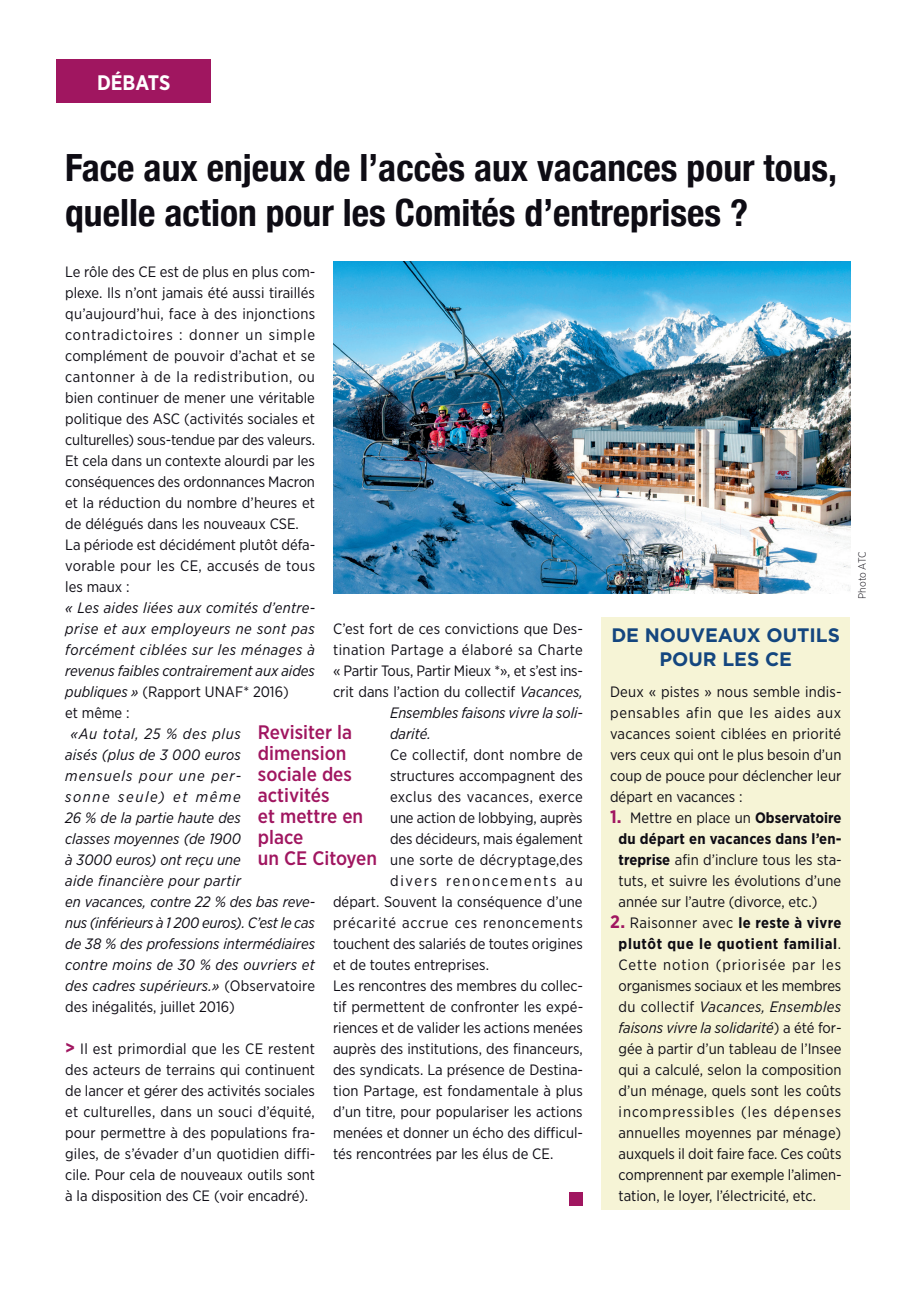
<style>
.page{position:relative;width:919px;height:1289px;background:#fff}
.page>*{position:absolute;margin:0;border:0;box-sizing:border-box;transform-origin:0 0}
.t1{font:700 condensed 37.5px/45px "Helvetica Neue";color:#0e0c14}
.t2{font:700 21px "Gotham Narrow";color:#fff}
.t3{font:500 19.5px/21px "Gotham Narrow";color:#a01660}
.t4{font:700 19.5px/24px "Gotham";color:#14467f;text-align:center}
.t5{font:15px/21px "Gotham Narrow";color:#0e0c14;text-align:justify}
.t6{font:italic 15px/21px "Gotham Narrow";letter-spacing:.005em;color:#0e0c14}
.t7{font:15px "Gotham Narrow";letter-spacing:.02em;color:#0e0c14}
.t8{font:15px "Gotham Narrow";letter-spacing:.03em;color:#0e0c14}
.t9{font:15px "Gotham Narrow";letter-spacing:.05em;color:#0e0c14}
.t10{font:15px "Gotham Narrow";letter-spacing:.035em;color:#0e0c14}
.t11{font:15px "Gotham Narrow";letter-spacing:.115em;color:#0e0c14}
.t12{font:300 10.5px "Gotham Narrow";letter-spacing:-.005em;color:#0e0c14}
.s1{font-style:normal}
.s2{font-weight:700;font-size:18px;color:#a01660}
.s3{font-style:italic}
.s4{font-weight:700}
</style>
<div class="page">
<div style="left:57px;top:60px;width:154px;height:43px;background:#a01660"></div>
<div style="left:601px;top:617px;width:248px;height:593px;background:#f6f4d6"></div>
<img style="left:333px;top:261px;width:517px;height:332px">
<div style="left:569px;top:1191px;width:13px;height:14px;background:#a01660"></div>
<h2 class="t2" style="left:97px;top:69px;width:75px">DÉBATS</h2>
<h1 class="t1" style="left:65px;top:143px;width:773px">Face aux enjeux de l’accès aux vacances pour tous, quelle action pour les Comités d’entreprises ?</h1>
<p class="t5" style="left:65px;top:261px;width:252px;text-align:left">Le rôle des CE est de plus en plus com&shy;plexe. Ils n’ont jamais été aussi tiraillés qu’aujourd’hui, face à des injonctions contradictoires : donner un simple complément de pouvoir d’achat et se cantonner à de la redistribution, ou bien continuer de mener une véritable politique des ASC (activités sociales et culturelles) sous-tendue par des valeurs.<br>Et cela dans un contexte alourdi par les conséquences des ordonnances Macron et la réduction du nombre d’heures et de délégués dans les nouveaux CSE.<br>La période est décidément plutôt défa&shy;vorable pour les CE, accusés de tous les maux :</p>
<p class="t6" style="left:65px;top:597px;width:252px">« Les aides liées aux comités d’entre&shy;prise et aux employeurs ne sont pas forcément ciblées sur les ménages à revenus faibles contrairement aux aides publiques » <span class="s1">(Rapport UNAF* 2016)<br>et même :</span></p>
<p class="t6" style="left:65px;top:723px;width:252px;text-indent:5px">«Au total, 25 % des plus<br>aisés (plus de 3 000 euros<br>mensuels pour une per-<br>sonne seule) et même<br>26 % de la partie haute des<br>classes moyennes (de 1900<br>à 3000 euros) ont reçu une<br>aide financière pour partir<br>en vacances, contre 22 % des bas reve&shy;nus (inférieurs à 1 200 euros). C’est le cas de 38 % des professions intermédiaires contre moins de 30 % des ouvriers et des cadres supérieurs.» <span class="s1">(Observatoire des inégalités, juillet 2016)</span></p>
<p class="t5" style="left:65px;top:1038px;width:252px"><span class="s2">&gt;</span> Il est primordial que les CE restent des acteurs de terrains qui continuent de lancer et gérer des activités sociales et culturelles, dans un souci d’équité, pour permettre à des populations fra&shy;giles, de s’évader d’un quotidien diffi&shy;cile. Pour cela de nouveaux outils sont à la disposition des CE (voir encadré).</p>
<p class="t5" style="left:333px;top:618px;width:251px">C’est fort de ces convictions que Des-</p>
<p class="t8" style="left:333px;top:640px;width:251px">tination Partage a élaboré sa Charte</p>
<p class="t5" style="left:333px;top:660px;width:251px">« Partir Tous, Partir Mieux *», et s’est ins-</p>
<p class="t5" style="left:333px;top:681px;width:251px">crit dans l’action du collectif <span class="s3">Vacances,</span></p>
<p class="t6" style="left:390px;top:702px;width:194px">Ensembles faisons vivre la soli-</p>
<p class="t6" style="left:390px;top:723px;width:42px">darité.</p>
<p class="t7" style="left:390px;top:745px;width:194px">Ce collectif, dont nombre de</p>
<p class="t5" style="left:390px;top:765px;width:194px">structures accompagnent des</p>
<p class="t10" style="left:390px;top:787px;width:194px">exclus des vacances, exerce</p>
<p class="t5" style="left:390px;top:807px;width:194px">une action de lobbying, auprès</p>
<p class="t5" style="left:390px;top:828px;width:194px">des décideurs, mais également</p>
<p class="t7" style="left:390px;top:850px;width:194px">une sorte de décryptage,des</p>
<p class="t11" style="left:390px;top:871px;width:194px">divers renoncements au</p>
<p class="t5" style="left:333px;top:891px;width:251px">départ. Souvent la conséquence d’une</p>
<p class="t9" style="left:333px;top:913px;width:251px">précarité accrue ces renoncements</p>
<p class="t5" style="left:333px;top:933px;width:251px">touchent des salariés de toutes origines</p>
<p class="t5" style="left:333px;top:954px;width:157px">et de toutes entreprises.</p>
<p class="t5" style="left:333px;top:975px;width:252px">Les rencontres des membres du collec-</p>
<p class="t5" style="left:333px;top:996px;width:252px">tif permettent de confronter les expé-</p>
<p class="t5" style="left:333px;top:1017px;width:251px">riences et de valider les actions menées</p>
<p class="t5" style="left:333px;top:1038px;width:251px">auprès des institutions, des financeurs,</p>
<p class="t5" style="left:333px;top:1059px;width:252px">des syndicats. La présence de Destina-</p>
<p class="t5" style="left:333px;top:1080px;width:251px">tion Partage, est fondamentale à plus</p>
<p class="t5" style="left:333px;top:1101px;width:251px">d’un titre, pour populariser les actions</p>
<p class="t5" style="left:333px;top:1122px;width:251px">menées et donner un écho des difficul-</p>
<p class="t5" style="left:333px;top:1143px;width:222px">tés rencontrées par les élus de CE.</p>
<h3 class="t3" style="left:258px;top:721px;width:121px">Revisiter la dimension sociale des activités<br>et mettre en place<br>un CE Citoyen</h3>
<h3 class="t4" style="left:611px;top:622px;width:230px">DE NOUVEAUX OUTILS<br>POUR LES CE</h3>
<p class="t5" style="left:610px;top:681px;width:233px">Deux « pistes » nous semble indis&shy;pensables afin que les aides aux vacances soient ciblées en priorité vers ceux qui ont le plus besoin d’un coup de pouce pour déclencher leur départ en vacances :</p>
<p class="t5" style="left:618px;top:807px;width:225px;text-indent:-8px"><span class="s2">1.</span> Mettre en place un <span class="s4">Observatoire du départ en vacances dans l’en&shy;treprise</span> afin d’inclure tous les sta&shy;tuts, et suivre les évolutions d’une année sur l’autre (divorce, etc.)</p>
<p class="t5" style="left:618px;top:912px;width:225px;text-indent:-9px"><span class="s2">2.</span> Raisonner avec <span class="s4">le reste à vivre plutôt que le quotient familial</span>.<br>Cette notion (priorisée par les organismes sociaux et les membres du collectif <span class="s3">Vacances, Ensembles faisons vivre la solidarité</span>) a été for&shy;gée à partir d’un tableau de l’Insee qui a calculé, selon la composition d’un ménage, quels sont les coûts incompressibles (les dépenses annuelles moyennes par ménage) auxquels il doit faire face. Ces coûts comprennent par exemple l’alimen&shy;tation, le loyer, l’électricité, etc.</p>
<p class="t12" style="left:855px;top:598px;width:48px;rotate:-90deg">Photo ATC</p>
</div>
